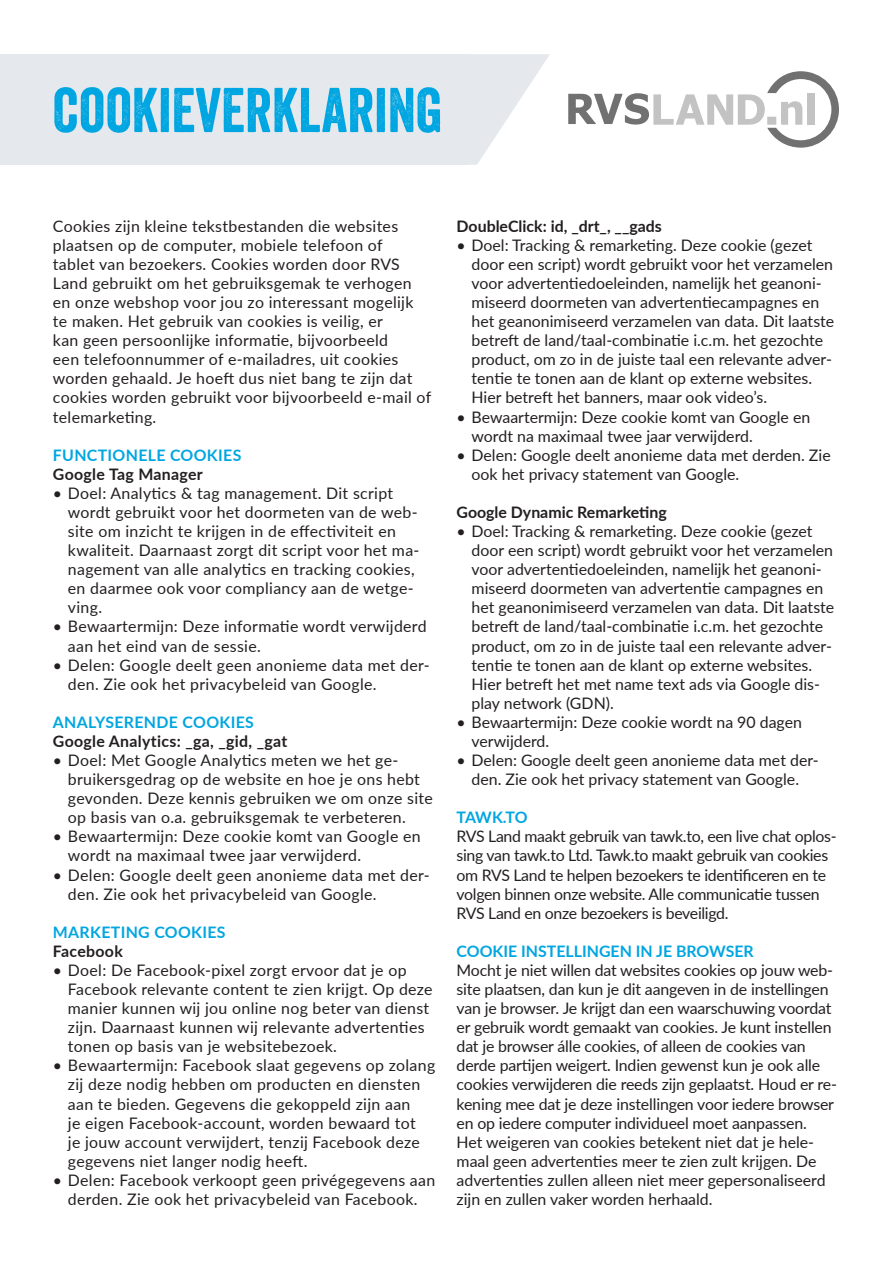
<style>
.page{position:relative;width:893px;height:1263px;background:#fff}
.page>*{position:absolute;margin:0;border:0;box-sizing:border-box;transform-origin:0 0}
.t1{font:61.05px "Veneer";color:#00a6e1}
.t2{font:15.9px/19px "Lato";color:#231f20}
.t3{font:15.9px/19px "Lato";letter-spacing:.02em;color:#231f20}
.t4{font:15.9px/19px "Lato";letter-spacing:-.02em;color:#231f20}
.t5{font:700 15.9px "Lato";letter-spacing:.02em;color:#00a6e1}
.t6{font:700 15.9px "Lato";letter-spacing:.02em;color:#231f20}
.t7{font:700 15.9px "Lato";color:#231f20}
.t8{font:700 15.9px "Lato";color:#00a6e1}
</style>
<div class="page">
<div style="left:0;top:54px;width:470px;height:111px;background:#e5e8ed"></div>
<svg style="left:470px;top:54px;width:80px;height:111px"></svg>
<svg style="left:568px;top:71px;width:271px;height:77px"></svg>
<h1 class="t1" style="left:53px;top:73px;width:391px">COOKIEVERKLARING</h1>
<p class="t3" style="left:53px;top:216px;width:380px">Cookies zijn kleine tekstbestanden die websites plaatsen op de computer, mobiele telefoon of<br>tablet van bezoekers. Cookies worden door RVS Land gebruikt om het gebruiksgemak te verhogen en onze webshop voor jou zo interessant mogelijk te maken. Het gebruik van cookies is veilig, er<br>kan geen persoonlijke informatie, bijvoorbeeld<br>een telefoonnummer of e-mailadres, uit cookies worden gehaald. Je hoeft dus niet bang te zijn dat cookies worden gebruikt voor bijvoorbeeld e-mail of telemarketing.</p>
<p class="t5" style="left:53px;top:443px;width:190px">FUNCTIONELE COOKIES</p>
<p class="t6" style="left:53px;top:462px;width:151px">Google Tag Manager</p>
<p class="t3" style="left:68px;top:483px;width:353px;text-indent:-15px">• Doel: Analytics &amp; tag management. Dit script wordt gebruikt voor het doormeten van de web&shy;site om inzicht te krijgen in de effectiviteit en kwaliteit. Daarnaast zorgt dit script voor het ma&shy;nagement van alle analytics en tracking cookies, en daarmee ook voor compliancy aan de wetge&shy;ving.</p>
<p class="t3" style="left:68px;top:616px;width:360px;text-indent:-15px">• Bewaartermijn: Deze informatie wordt verwijderd aan het eind van de sessie.</p>
<p class="t3" style="left:68px;top:655px;width:363px;text-indent:-15px">• Delen: Google deelt geen anonieme data met der&shy;den. Zie ook het privacybeleid van Google.</p>
<p class="t5" style="left:53px;top:710px;width:202px">ANALYSERENDE COOKIES</p>
<p class="t6" style="left:53px;top:729px;width:236px">Google Analytics: _ga, _gid, _gat</p>
<p class="t3" style="left:68px;top:750px;width:366px;text-indent:-15px">• Doel: Met Google Analytics meten we het ge&shy;bruikersgedrag op de website en hoe je ons hebt gevonden. Deze kennis gebruiken we om onze site op basis van o.a. gebruiksgemak te verbeteren.</p>
<p class="t3" style="left:68px;top:826px;width:354px;text-indent:-15px">• Bewaartermijn: Deze cookie komt van Google en wordt na maximaal twee jaar verwijderd.</p>
<p class="t3" style="left:68px;top:864px;width:363px;text-indent:-15px">• Delen: Google deelt geen anonieme data met der&shy;den. Zie ook het privacybeleid van Google.</p>
<p class="t5" style="left:53px;top:920px;width:174px">MARKETING COOKIES</p>
<p class="t6" style="left:53px;top:939px;width:71px">Facebook</p>
<p class="t3" style="left:68px;top:960px;width:366px;text-indent:-15px">• Doel: De Facebook-pixel zorgt ervoor dat je op Facebook relevante content te zien krijgt. Op deze manier kunnen wij jou online nog beter van dienst zijn. Daarnaast kunnen wij relevante advertenties tonen op basis van je websitebezoek.</p>
<p class="t3" style="left:68px;top:1055px;width:369px;text-indent:-15px">• Bewaartermijn: Facebook slaat gegevens op zolang zij deze nodig hebben om producten en diensten aan te bieden. Gegevens die gekoppeld zijn aan<br>je eigen Facebook-account, worden bewaard tot<br>je jouw account verwijdert, tenzij Facebook deze gegevens niet langer nodig heeft.</p>
<p class="t3" style="left:53px;top:1170px;width:384px;text-align:center">• Delen: Facebook verkoopt geen privégegevens aan derden. Zie ook het privacybeleid van Facebook.</p>
<p class="t7" style="left:457px;top:214px;width:207px">DoubleClick: id, _drt_, __gads</p>
<p class="t2" style="left:472px;top:235px;width:364px;text-indent:-15px">• Doel: Tracking &amp; remarketing. Deze cookie (gezet door een script) wordt gebruikt voor het verzamelen voor advertentiedoeleinden, namelijk het geanoni&shy;miseerd doormeten van advertentiecampagnes en het geanonimiseerd verzamelen van data. Dit laatste betreft de land/taal-combinatie i.c.m. het gezochte product, om zo in de juiste taal een relevante adver&shy;tentie te tonen aan de klant op externe websites.<br>Hier betreft het banners, maar ook video’s.</p>
<p class="t2" style="left:472px;top:407px;width:340px;text-indent:-15px">• Bewaartermijn: Deze cookie komt van Google en wordt na maximaal twee jaar verwijderd.</p>
<p class="t2" style="left:472px;top:445px;width:361px;text-indent:-15px">• Delen: Google deelt anonieme data met derden. Zie ook het privacy statement van Google.</p>
<p class="t7" style="left:457px;top:500px;width:212px">Google Dynamic Remarketing</p>
<p class="t2" style="left:472px;top:521px;width:364px;text-indent:-15px">• Doel: Tracking &amp; remarketing. Deze cookie (gezet door een script) wordt gebruikt voor het verzamelen voor advertentiedoeleinden, namelijk het geanoni&shy;miseerd doormeten van advertentie campagnes en het geanonimiseerd verzamelen van data. Dit laatste betreft de land/taal-combinatie i.c.m. het gezochte product, om zo in de juiste taal een relevante adver&shy;tentie te tonen aan de klant op externe websites.<br>Hier betreft het met name text ads via Google dis&shy;play network (GDN).</p>
<p class="t2" style="left:472px;top:712px;width:332px;text-indent:-15px">• Bewaartermijn: Deze cookie wordt na 90 dagen verwijderd.</p>
<p class="t2" style="left:457px;top:750px;width:364px;text-align:center">• Delen: Google deelt geen anonieme data met der&shy;den. Zie ook het privacy statement van Google.</p>
<p class="t5" style="left:457px;top:806px;width:73px">TAWK.TO</p>
<p class="t4" style="left:457px;top:826px;width:382px">RVS Land maakt gebruik van tawk.to, een live chat oplos&shy;sing van tawk.to Ltd. Tawk.to maakt gebruik van cookies om RVS Land te helpen bezoekers te identificeren en te volgen binnen onze website. Alle communicatie tussen RVS Land en onze bezoekers is beveiligd.</p>
<p class="t8" style="left:457px;top:939px;width:299px">COOKIE INSTELLINGEN IN JE BROWSER</p>
<p class="t2" style="left:457px;top:960px;width:382px">Mocht je niet willen dat websites cookies op jouw web&shy;site plaatsen, dan kun je dit aangeven in de instellingen van je browser. Je krijgt dan een waarschuwing voordat er gebruik wordt gemaakt van cookies. Je kunt instellen dat je browser álle cookies, of alleen de cookies van derde partijen weigert. Indien gewenst kun je ook alle cookies verwijderen die reeds zijn geplaatst. Houd er re&shy;kening mee dat je deze instellingen voor iedere browser en op iedere computer individueel moet aanpassen.<br>Het weigeren van cookies betekent niet dat je hele&shy;maal geen advertenties meer te zien zult krijgen. De advertenties zullen alleen niet meer gepersonaliseerd zijn en zullen vaker worden herhaald.</p>
</div>
